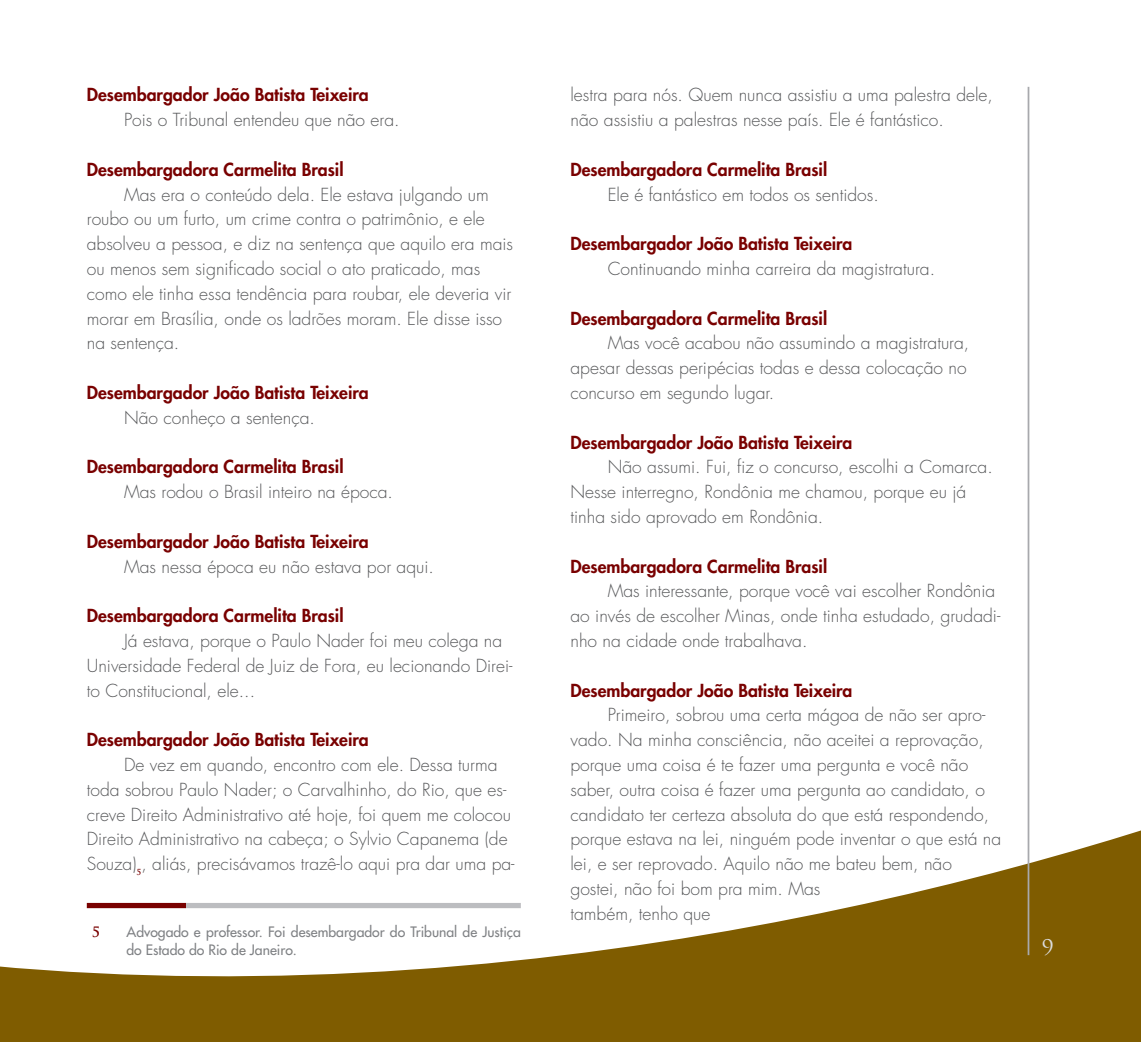
<style>
.page{position:relative;width:1141px;height:1042px;background:#fff}
.page>*{position:absolute;margin:0;border:0;box-sizing:border-box;transform-origin:0 0}
.t1{font:21px "Trajan Pro";color:#dcdddf}
.t2{font:300 17.5px/24.8px "Futura Std";color:#57585a}
.t3{font:800 17.5px "Futura Std";color:#790100}
.t4{font:500 14px/18.6px "Futura Std";color:#808285}
.t5{font:700 14px "Trajan Pro";color:#790100}
</style>
<div class="page">
<svg style="left:0;top:819px;width:1141px;height:223px"></svg>
<hr style="left:1028px;top:87px;width:1px;height:868px;background:#a8a9ad">
<div style="left:87px;top:903px;width:99px;height:5px;background:#790100"></div>
<div style="left:186px;top:903px;width:335px;height:5px;background:#bcbdc0"></div>
<p class="t3" style="left:87px;top:84px;width:284px">Desembargador João Batista Teixeira</p>
<p class="t2" style="left:124px;top:108px;width:277px">Pois o Tribunal entendeu que não era.</p>
<p class="t3" style="left:87px;top:158px;width:258px">Desembargadora Carmelita Brasil</p>
<p class="t2" style="left:87px;top:182px;width:428px;text-indent:37px">Mas era o conteúdo dela. Ele estava julgando um roubo ou um furto, um crime contra o patrimônio, e ele absolveu a pessoa, e diz na sentença que aquilo era mais ou menos sem significado social o ato praticado, mas como ele tinha essa tendência para roubar, ele deveria vir morar em Brasília, onde os ladrões moram. Ele disse isso na sentença.</p>
<p class="t3" style="left:87px;top:381px;width:284px">Desembargador João Batista Teixeira</p>
<p class="t2" style="left:124px;top:405px;width:192px">Não conheço a sentença.</p>
<p class="t3" style="left:87px;top:456px;width:258px">Desembargadora Carmelita Brasil</p>
<p class="t2" style="left:124px;top:480px;width:270px">Mas rodou o Brasil inteiro na época.</p>
<p class="t3" style="left:87px;top:530px;width:284px">Desembargador João Batista Teixeira</p>
<p class="t2" style="left:124px;top:554px;width:311px">Mas nessa época eu não estava por aqui.</p>
<p class="t3" style="left:87px;top:605px;width:258px">Desembargadora Carmelita Brasil</p>
<p class="t2" style="left:87px;top:629px;width:427px;text-indent:37px">Já estava, porque o Paulo Nader foi meu colega na<br>Universidade Federal de Juiz de Fora, eu lecionando Direi&shy;to Constitucional, ele...</p>
<p class="t3" style="left:87px;top:729px;width:284px">Desembargador João Batista Teixeira</p>
<p class="t2" style="left:87px;top:753px;width:429px;text-indent:37px">De vez em quando, encontro com ele. Dessa turma toda sobrou Paulo Nader; o Carvalhinho, do Rio, que es&shy;creve Direito Administrativo até hoje, foi quem me colocou Direito Administrativo na cabeça; o Sylvio Capanema (de Souza)<sub>5</sub>, aliás, precisávamos trazê-lo aqui pra dar uma pa-</p>
<p class="t5" style="left:92px;top:923px;width:10px">5</p>
<p class="t4" style="left:126px;top:922px;width:396px">Advogado e professor. Foi desembargador do Tribunal de Justiça do Estado do Rio de Janeiro.</p>
<p class="t2" style="left:570px;top:83px;width:424px">lestra para nós. Quem nunca assistiu a uma palestra dele, não assistiu a palestras nesse país. Ele é fantástico.</p>
<p class="t3" style="left:570px;top:158px;width:258px">Desembargadora Carmelita Brasil</p>
<p class="t2" style="left:608px;top:182px;width:273px">Ele é fantástico em todos os sentidos.</p>
<p class="t3" style="left:570px;top:233px;width:284px">Desembargador João Batista Teixeira</p>
<p class="t2" style="left:608px;top:257px;width:329px">Continuando minha carreira da magistratura.</p>
<p class="t3" style="left:570px;top:307px;width:258px">Desembargadora Carmelita Brasil</p>
<p class="t2" style="left:570px;top:331px;width:400px;text-indent:37px">Mas você acabou não assumindo a magistratura, apesar dessas peripécias todas e dessa colocação no concurso em segundo lugar.</p>
<p class="t3" style="left:570px;top:431px;width:284px">Desembargador João Batista Teixeira</p>
<p class="t2" style="left:570px;top:455px;width:424px;text-indent:37px">Não assumi. Fui, fiz o concurso, escolhi a Comarca.<br>Nesse interregno, Rondônia me chamou, porque eu já tinha sido aprovado em Rondônia.</p>
<p class="t3" style="left:570px;top:555px;width:258px">Desembargadora Carmelita Brasil</p>
<p class="t2" style="left:570px;top:579px;width:431px;text-indent:37px">Mas interessante, porque você vai escolher Rondônia ao invés de escolher Minas, onde tinha estudado, grudadi&shy;nho na cidade onde trabalhava.</p>
<p class="t3" style="left:570px;top:679px;width:284px">Desembargador João Batista Teixeira</p>
<p class="t2" style="left:570px;top:703px;width:432px;text-indent:37px">Primeiro, sobrou uma certa mágoa de não ser apro&shy;vado. Na minha consciência, não aceitei a reprovação, porque uma coisa é te fazer uma pergunta e você não saber, outra coisa é fazer uma pergunta ao candidato, o candidato ter certeza absoluta do que está respondendo, porque estava na lei, ninguém pode inventar o que está na lei, e ser reprovado. Aquilo não me bateu bem, não gostei, não foi bom pra mim. Mas<br>também, tenho que</p>
<p class="t1" style="left:1042px;top:934px;width:13px">9</p>
</div>
